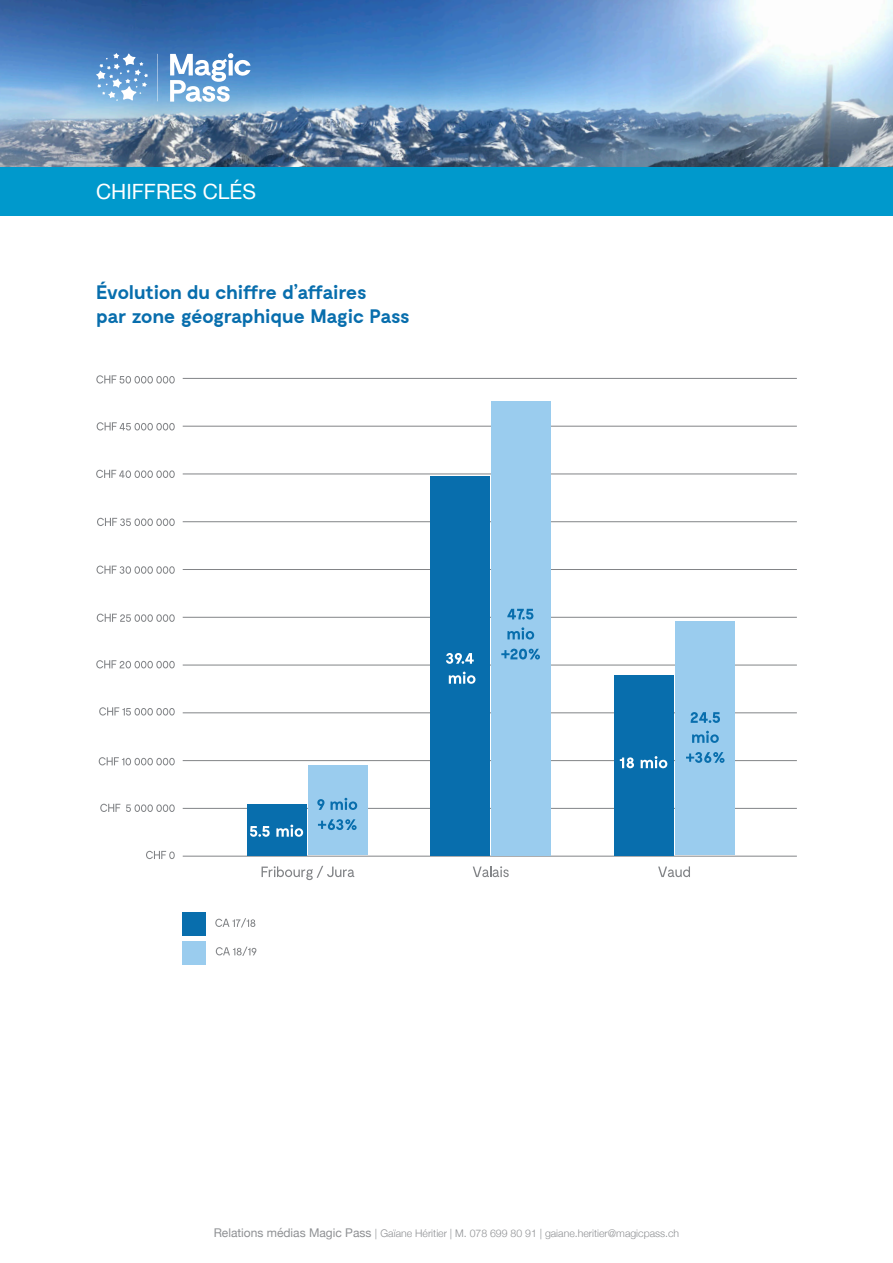
<style>
.page{position:relative;width:893px;height:1263px;background:#fff}
.page>*{position:absolute;margin:0;border:0;box-sizing:border-box;transform-origin:0 0}
.t1{font:21px "Helvetica Neue";color:#fff}
.t2{font:700 19.5px "Moderat";letter-spacing:-.025em;color:#086ead}
.t3{font:300 10.5px "Helvetica Neue";color:#8f9194}
.s1{font-weight:400;font-size:12px}
</style>
<div class="page">
<img style="left:0;top:0;width:893px;height:167px">
<svg style="left:170px;top:53px;width:80px;height:49px"></svg>
<svg style="left:157px;top:54px;width:1px;height:47px"></svg>
<svg style="left:96px;top:53px;width:52px;height:48px;background:#7aa9d7"></svg>
<div style="left:0;top:167px;width:893px;height:49px;background:#09c"></div>
<hr style="left:183px;top:378px;width:614px;height:1px;background:#828487">
<hr style="left:183px;top:426px;width:614px;height:1px;background:#828487">
<hr style="left:183px;top:474px;width:614px;height:1px;background:#828487">
<hr style="left:183px;top:521px;width:614px;height:1px;background:#828487">
<hr style="left:183px;top:569px;width:614px;height:1px;background:#828487">
<hr style="left:183px;top:617px;width:614px;height:1px;background:#828487">
<hr style="left:183px;top:665px;width:614px;height:1px;background:#828487">
<hr style="left:183px;top:712px;width:614px;height:1px;background:#828487">
<hr style="left:183px;top:760px;width:614px;height:1px;background:#828487">
<hr style="left:183px;top:808px;width:614px;height:1px;background:#828487">
<hr style="left:183px;top:856px;width:614px;height:1px;background:#828487">
<div style="left:308px;top:765px;width:59px;height:90px;background:#9accee"></div>
<div style="left:247px;top:804px;width:60px;height:51px;background:#086ead"></div>
<div style="left:491px;top:401px;width:60px;height:454px;background:#9accee"></div>
<div style="left:430px;top:476px;width:60px;height:379px;background:#086ead"></div>
<div style="left:675px;top:621px;width:60px;height:234px;background:#9accee"></div>
<div style="left:614px;top:675px;width:60px;height:180px;background:#086ead"></div>
<svg style="left:317px;top:799px;width:7px;height:11px"></svg>
<svg style="left:330px;top:798px;width:27px;height:12px"></svg>
<svg style="left:318px;top:819px;width:39px;height:11px"></svg>
<svg style="left:250px;top:826px;width:20px;height:11px"></svg>
<svg style="left:276px;top:825px;width:27px;height:12px"></svg>
<svg style="left:446px;top:653px;width:28px;height:11px"></svg>
<svg style="left:449px;top:672px;width:26px;height:12px"></svg>
<svg style="left:620px;top:757px;width:14px;height:11px"></svg>
<svg style="left:641px;top:756px;width:26px;height:12px"></svg>
<svg style="left:96px;top:375px;width:79px;height:9px"></svg>
<svg style="left:97px;top:422px;width:78px;height:8px"></svg>
<svg style="left:96px;top:470px;width:79px;height:8px"></svg>
<svg style="left:97px;top:518px;width:78px;height:8px"></svg>
<svg style="left:97px;top:565px;width:78px;height:9px"></svg>
<svg style="left:97px;top:614px;width:78px;height:8px"></svg>
<svg style="left:96px;top:660px;width:79px;height:8px"></svg>
<svg style="left:99px;top:707px;width:76px;height:8px"></svg>
<svg style="left:99px;top:757px;width:76px;height:8px"></svg>
<svg style="left:100px;top:804px;width:20px;height:8px"></svg>
<svg style="left:126px;top:804px;width:49px;height:8px"></svg>
<svg style="left:146px;top:851px;width:29px;height:8px"></svg>
<svg style="left:507px;top:609px;width:26px;height:10px"></svg>
<svg style="left:507px;top:627px;width:27px;height:12px"></svg>
<svg style="left:501px;top:649px;width:39px;height:10px"></svg>
<svg style="left:262px;top:866px;width:92px;height:14px"></svg>
<svg style="left:691px;top:712px;width:29px;height:11px"></svg>
<svg style="left:692px;top:731px;width:27px;height:12px"></svg>
<svg style="left:686px;top:752px;width:38px;height:11px"></svg>
<svg style="left:473px;top:866px;width:36px;height:11px"></svg>
<svg style="left:658px;top:866px;width:32px;height:11px"></svg>
<svg style="left:216px;top:947px;width:40px;height:9px"></svg>
<div style="left:183px;top:941px;width:23px;height:23px;background:#9accee"></div>
<svg style="left:215px;top:918px;width:40px;height:9px"></svg>
<div style="left:182px;top:912px;width:23px;height:24px;background:#086ead"></div>
<p class="t1" style="left:96px;top:176px;width:161px">CHIFFRES CLÉS</p>
<p class="t2" style="left:96px;top:281px;width:272px">Évolution du chiffre d’affaires</p>
<p class="t2" style="left:96px;top:305px;width:315px">par zone géographique Magic Pass</p>
<p class="t3" style="left:214px;top:1225px;width:467px"><span class="s1">Relations médias Magic Pass</span> | Gaïane Héritier | M. 078 699 80 91 | gaiane.heritier@magicpass.ch</p>
</div>
